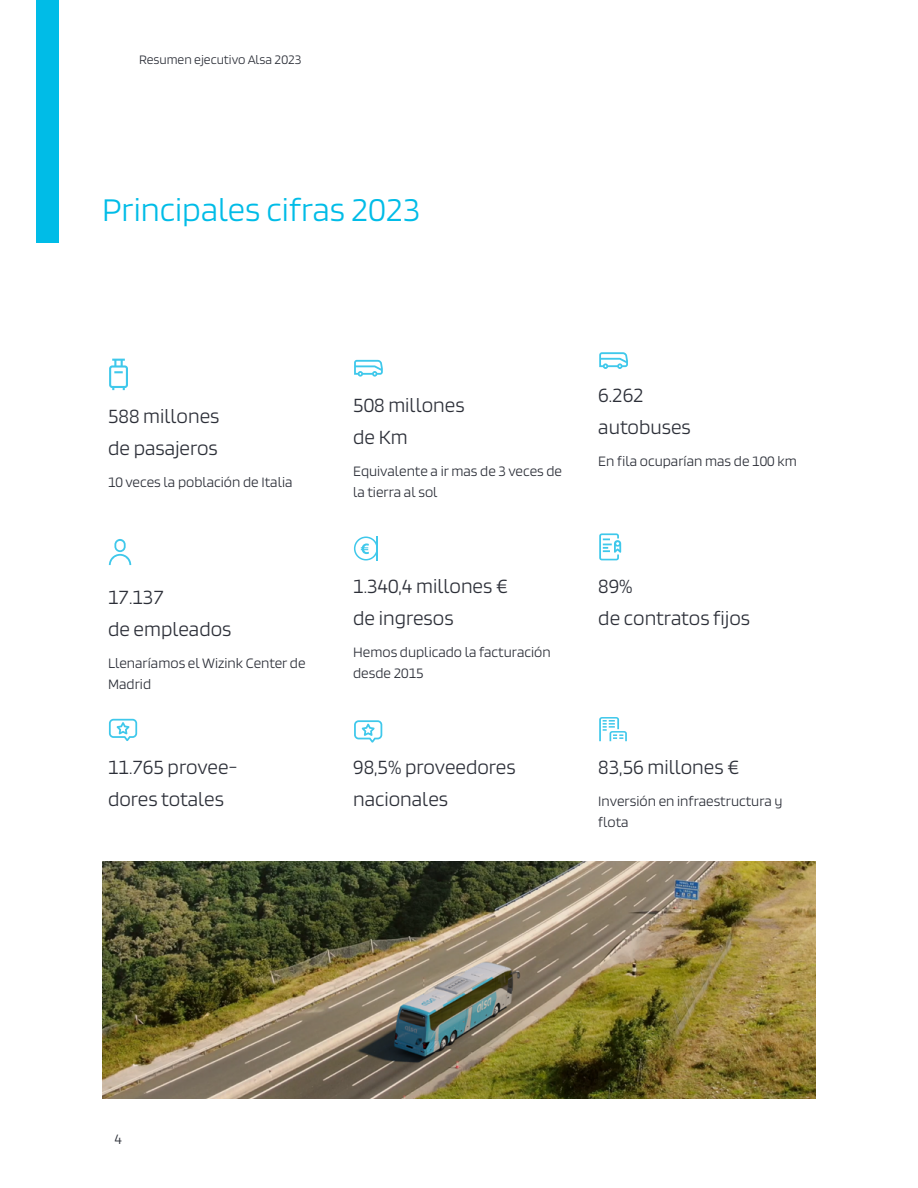
<style>
.page{position:relative;width:918px;height:1188px;background:#fff}
.page>*{position:absolute;margin:0;border:0;box-sizing:border-box;transform-origin:0 0}
.t1{font:300 34.5px "Alsa";color:#00bce7}
.t2{font:300 21px/32px "Alsa";color:#2c2f38}
.t3{font:300 15px/21.3px "Alsa";color:#2c2f38}
.t4{font:300 13.5px "Alsa";color:#2c2f38}
</style>
<div class="page">
<img style="left:102px;top:862px;width:714px;height:237px">
<svg style="left:109px;top:359px;width:19px;height:31px"></svg>
<svg style="left:109px;top:539px;width:22px;height:26px"></svg>
<svg style="left:109px;top:719px;width:28px;height:22px"></svg>
<svg style="left:354px;top:360px;width:29px;height:17px"></svg>
<svg style="left:354px;top:537px;width:22px;height:24px"></svg>
<hr style="left:376px;top:536px;width:2px;height:25px;background:#3fc8eb">
<svg style="left:354px;top:720px;width:28px;height:23px"></svg>
<svg style="left:599px;top:352px;width:29px;height:17px"></svg>
<svg style="left:599px;top:533px;width:22px;height:27px"></svg>
<svg style="left:599px;top:717px;width:28px;height:24px"></svg>
<div style="left:36px;top:0;width:22px;height:243px;background:#00bce7"></div>
<p class="t4" style="left:139px;top:53px;width:164px">Resumen ejecutivo Alsa 2023</p>
<h1 class="t1" style="left:102px;top:192px;width:320px">Principales cifras 2023</h1>
<h2 class="t2" style="left:108px;top:401px;width:113px">588 millones de pasajeros</h2>
<p class="t3" style="left:108px;top:472px;width:186px">10 veces la población de Italia</p>
<h2 class="t2" style="left:108px;top:581px;width:125px">17.137<br>de empleados</h2>
<p class="t3" style="left:108px;top:652px;width:199px">Llenaríamos el Wizink Center de<br>Madrid</p>
<h2 class="t2" style="left:108px;top:751px;width:131px">11.765 provee&shy;dores totales</h2>
<h2 class="t2" style="left:353px;top:390px;width:113px">508 millones de Km</h2>
<p class="t3" style="left:353px;top:461px;width:210px">Equivalente a ir mas de 3 veces de la tierra al sol</p>
<h2 class="t2" style="left:353px;top:571px;width:156px">1.340,4 millones € de ingresos</h2>
<p class="t3" style="left:353px;top:642px;width:199px">Hemos duplicado la facturación desde 2015</p>
<h2 class="t2" style="left:353px;top:751px;width:164px">98,5% proveedores nacionales</h2>
<h2 class="t2" style="left:598px;top:379px;width:94px">6.262 autobuses</h2>
<p class="t3" style="left:598px;top:450px;width:200px">En fila ocuparían mas de 100 km</p>
<h2 class="t2" style="left:598px;top:571px;width:153px">89%<br>de contratos fijos</h2>
<h2 class="t2" style="left:598px;top:751px;width:142px">83,56 millones €</h2>
<p class="t3" style="left:598px;top:791px;width:186px">Inversión en infraestructura y flota</p>
<p class="t3" style="left:114px;top:1129px;width:9px">4</p>
</div>
